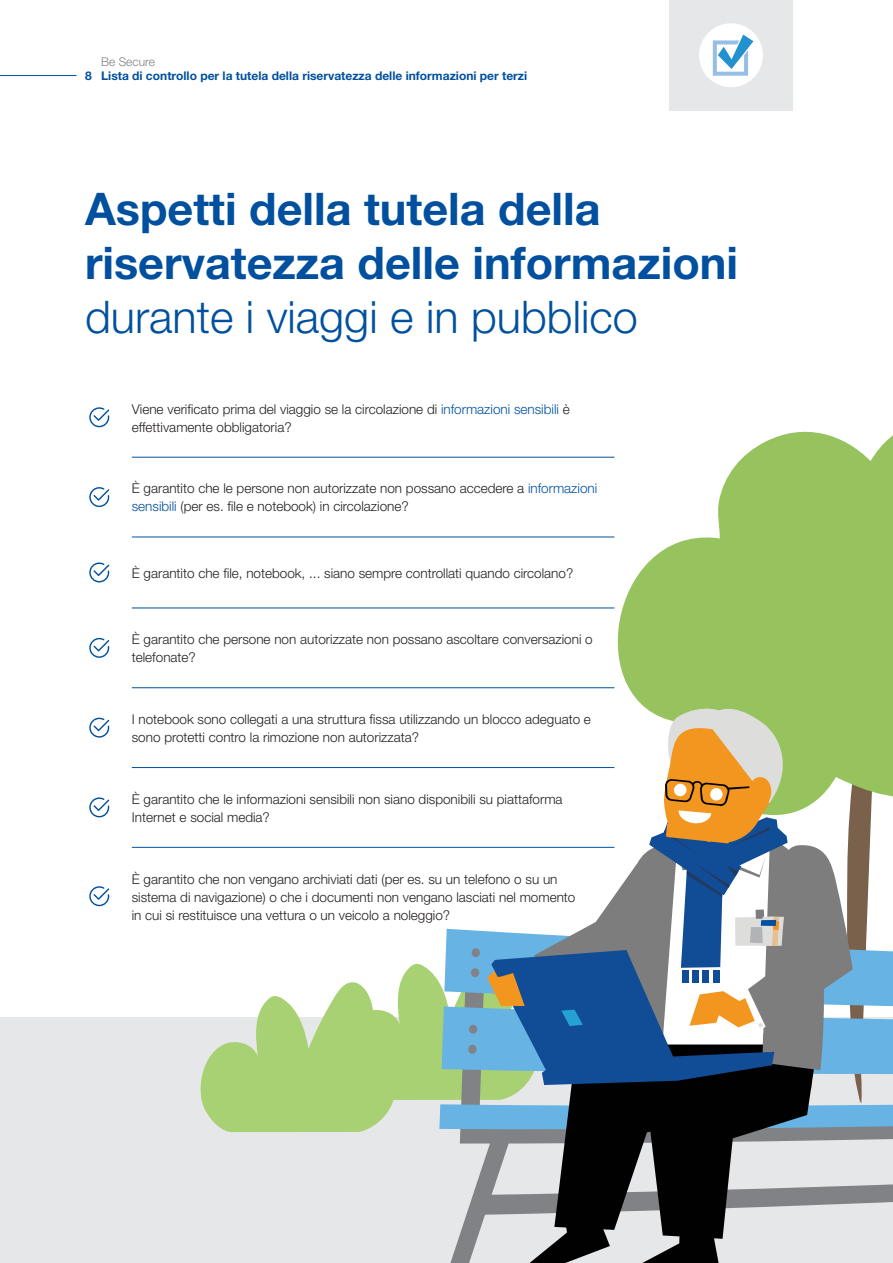
<style>
.page{position:relative;width:893px;height:1263px;background:#fff}
.page>*{position:absolute;margin:0;border:0;box-sizing:border-box;transform-origin:0 0}
.t1{font:700 45px/54px "Helvetica Neue";color:#01509f}
.t2{font:300 45px "Helvetica Neue CE";color:#01509f}
.t3{font:300 13.5px/18px "Helvetica Neue CE";color:#231f20}
.t4{font:700 12px "Helvetica Neue";color:#01509f}
.t5{font:300 12px "Helvetica Neue CE";color:#808285}
.s1{color:#01509f}
</style>
<div class="page">
<div style="left:0;top:1018px;width:893px;height:245px;background:#e6e7e9"></div>
<div style="left:669px;top:0;width:124px;height:111px;background:#e6e7e9"></div>
<div style="left:699px;top:23px;width:64px;height:64px;background:#fff;border-radius:50%"></div>
<svg style="left:713px;top:35px;width:40px;height:41px"></svg>
<hr style="left:132px;top:457px;width:482px;height:1px;background:#01509f">
<hr style="left:132px;top:537px;width:482px;height:1px;background:#01509f">
<hr style="left:132px;top:608px;width:482px;height:1px;background:#01509f">
<hr style="left:132px;top:687px;width:482px;height:1px;background:#01509f">
<hr style="left:132px;top:767px;width:482px;height:1px;background:#01509f">
<hr style="left:132px;top:847px;width:482px;height:1px;background:#01509f">
<svg style="left:89px;top:407px;width:20px;height:20px"></svg>
<svg style="left:89px;top:487px;width:20px;height:20px"></svg>
<svg style="left:89px;top:562px;width:20px;height:20px"></svg>
<svg style="left:89px;top:638px;width:20px;height:20px"></svg>
<svg style="left:89px;top:718px;width:20px;height:20px"></svg>
<svg style="left:89px;top:797px;width:20px;height:20px"></svg>
<svg style="left:89px;top:886px;width:20px;height:20px"></svg>
<svg style="left:580px;top:431px;width:313px;height:221px;fill:#97c35f"></svg>
<svg style="left:200px;top:652px;width:693px;height:611px"></svg>
<hr style="left:0;top:75px;width:77px;height:1px;background:#01509f">
<p class="t5" style="left:101px;top:54px;width:55px">Be Secure</p>
<p class="t4" style="left:85px;top:68px;width:444px">8 Lista di controllo per la tutela della riservatezza delle informazioni per terzi</p>
<h1 class="t1" style="left:85px;top:181px;width:655px">Aspetti della tutela della riservatezza delle informazioni</h1>
<h1 class="t2" style="left:85px;top:289px;width:554px">durante i viaggi e in pubblico</h1>
<p class="t3" style="left:132px;top:400px;width:439px">Viene verificato prima del viaggio se la circolazione di <span class="s1">informazioni sensibili</span> è effettivamente obbligatoria?</p>
<p class="t3" style="left:132px;top:480px;width:467px">È garantito che le persone non autorizzate non possano accedere a <span class="s1">informazioni sensibili</span> (per es. file e notebook) in circolazione?</p>
<p class="t3" style="left:132px;top:564px;width:443px">È garantito che file, notebook, ... siano sempre controllati quando circolano?</p>
<p class="t3" style="left:132px;top:630px;width:462px">È garantito che persone non autorizzate non possano ascoltare conversazioni o telefonate?</p>
<p class="t3" style="left:132px;top:710px;width:461px">I notebook sono collegati a una struttura fissa utilizzando un blocco adeguato e sono protetti contro la rimozione non autorizzata?</p>
<p class="t3" style="left:132px;top:790px;width:432px">È garantito che le informazioni sensibili non siano disponibili su piattaforma<br>Internet e social media?</p>
<p class="t3" style="left:132px;top:870px;width:445px">È garantito che non vengano archiviati dati (per es. su un telefono o su un sistema di navigazione) o che i documenti non vengano lasciati nel momento in cui si restituisce una vettura o un veicolo a noleggio?</p>
</div>
